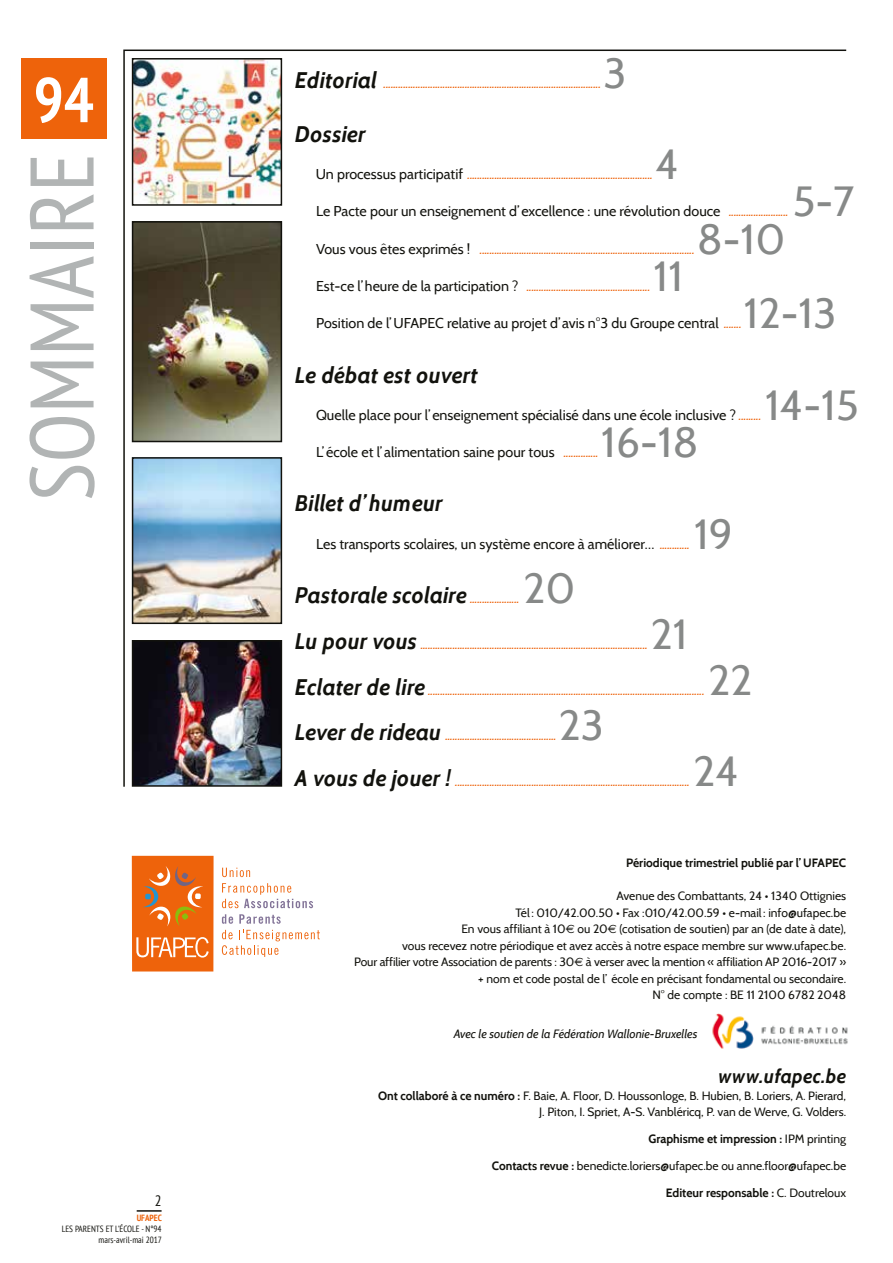
<style>
.page{position:relative;width:893px;height:1263px;background:#fff}
.page>*{position:absolute;margin:0;border:0;box-sizing:border-box;transform-origin:0 0}
.t1{font:condensed 90px "PT Sans";color:#b1b4b4}
.t2{font:700 condensed 63px "PT Sans";color:#fff}
.t3{font:42px "Cabin";color:#878988}
.t4{font:italic 700 22.5px "Cabin";color:#12120d}
.t5{font:italic 700 19.5px "Cabin";color:#12120d}
.t6{font:condensed 15px "PT Sans";color:#12120d}
.t7{font:14.25px "Cabin";color:#12120d}
.t8{font:12px/16.5px "Cabin";color:#12120d;text-align:right}
.t9{font:700 12px "Cabin";color:#12120d}
.t10{font:italic 12px "Cabin";color:#12120d}
.t11{font:italic 700 10.5px "Cabin";color:#ee630b}
.t12{font:condensed 9px/10.8px "PT Sans";color:#12120d;text-align:right}
.t13{font:700 condensed 9px "PT Sans";color:#ee630b}
.s1{font-size:22.5px;color:#12120d}
.s2{font-weight:400;font-style:normal;font-size:14.25px;color:#12120d}
.s3{font-weight:700;font-style:italic;font-size:10.5px;color:#ee630b}
.s4{font-family:"Euro Sans"}
.s5{font-weight:700}
.s6{font-weight:400}
</style>
<div class="page">
<svg style="left:123px;top:49px;width:724px;height:738px"></svg>
<hr style="left:137px;top:1210px;width:25px;height:2px;background:#12120d">
<img style="left:135px;top:61px;width:144px;height:142px">
<div style="left:132px;top:58px;width:150px;height:148px;border:2px solid #12120d"></div>
<img style="left:135px;top:224px;width:144px;height:215px">
<div style="left:132px;top:221px;width:150px;height:221px;border:2px solid #12120d"></div>
<img style="left:135px;top:460px;width:144px;height:161px">
<div style="left:132px;top:457px;width:150px;height:167px;border:2px solid #12120d"></div>
<img style="left:135px;top:643px;width:144px;height:141px">
<div style="left:132px;top:640px;width:150px;height:147px;border:2px solid #12120d"></div>
<div style="left:21px;top:58px;width:85px;height:81px;background:#ee630b"></div>
<div style="left:132px;top:856px;width:82px;height:115px;background:#ee630b"></div>
<svg style="left:136px;top:937px;width:73px;height:20px"></svg>
<svg style="left:143px;top:866px;width:60px;height:60px"></svg>
<svg style="left:222px;top:868px;width:28px;height:9px"></svg>
<svg style="left:222px;top:914px;width:11px;height:10px"></svg>
<svg style="left:239px;top:914px;width:42px;height:10px"></svg>
<svg style="left:222px;top:930px;width:98px;height:27px"></svg>
<svg style="left:222px;top:883px;width:91px;height:25px"></svg>
<img style="left:712px;top:1013px;width:136px;height:36px">
<h2 class="t2" style="left:34px;top:59px;width:62px">94</h2>
<h1 class="t1" style="left:4px;top:501px;width:349px;rotate:-90deg">SOMMAIRE</h1>
<h3 class="t6" style="left:155px;top:1191px;width:8px">2</h3>
<p class="t13" style="left:137px;top:1212px;width:27px">UFAPEC</p>
<p class="t12" style="left:62px;top:1223px;width:102px">LES PARENTS ET L’ÉCOLE - N°94 mars-avril-mai 2017</p>
<h3 class="t3" style="left:603px;top:47px;width:24px">3</h3>
<p class="t11" style="left:295px;top:78px;width:307px"><span class="s1">Editorial</span> ........................................................................................</p>
<h3 class="t4" style="left:295px;top:120px;width:72px">Dossier</h3>
<p class="t11" style="left:316px;top:169px;width:338px"><span class="s2">Un processus participatif</span> ...........................................................................</p>
<h3 class="t3" style="left:655px;top:139px;width:25px">4</h3>
<h3 class="t7" style="left:316px;top:203px;width:474px">Le Pacte pour un enseignement d’excellence : une révolution douce <span class="s3">........................</span></h3>
<h3 class="t3" style="left:793px;top:176px;width:63px">5-7</h3>
<h3 class="t3" style="left:697px;top:213px;width:90px">8-10</h3>
<p class="t11" style="left:316px;top:244px;width:380px"><span class="s2">Vous vous êtes exprimés !</span> .......................................................................................</p>
<h3 class="t3" style="left:653px;top:251px;width:31px">11</h3>
<h3 class="t7" style="left:316px;top:315px;width:427px">Position de l’UFAPEC relative au projet d’ avis n°3 du Groupe central <span class="s3">.......</span></h3>
<p class="t11" style="left:316px;top:281px;width:336px"><span class="s2">Est-ce l’heure de la participation ?</span> ..................................................</p>
<h3 class="t3" style="left:744px;top:288px;width:94px">12-13</h3>
<h3 class="t4" style="left:295px;top:361px;width:185px">Le débat est ouvert</h3>
<h3 class="t7" style="left:316px;top:406px;width:447px">Quelle place pour l’enseignement spécialisé dans une école inclusive ? <span class="s3">.........</span></h3>
<h3 class="t3" style="left:765px;top:379px;width:95px">14-15</h3>
<h3 class="t3" style="left:601px;top:417px;width:99px">16-18</h3>
<h3 class="t7" style="left:316px;top:443px;width:284px">L’école et l’ alimentation saine pour tous <span class="s3">..............</span></h3>
<h3 class="t4" style="left:295px;top:490px;width:150px">Billet d’humeur</h3>
<h3 class="t7" style="left:316px;top:535px;width:375px">Les transports scolaires, un système encore à améliorer… <span class="s3">............</span></h3>
<h3 class="t3" style="left:694px;top:508px;width:40px">19</h3>
<h3 class="t3" style="left:523px;top:562px;width:53px">20</h3>
<p class="t11" style="left:295px;top:639px;width:354px"><span class="s1">Lu pour vous</span> ............................................................................................</p>
<p class="t11" style="left:295px;top:593px;width:226px"><span class="s1">Pastorale scolaire</span> ....................</p>
<h3 class="t3" style="left:651px;top:608px;width:38px">21</h3>
<p class="t11" style="left:295px;top:684px;width:411px"><span class="s1">Eclater de lire</span> ................................................................................................................</p>
<h3 class="t3" style="left:708px;top:654px;width:46px">22</h3>
<h3 class="t3" style="left:559px;top:700px;width:46px">23</h3>
<p class="t11" style="left:295px;top:776px;width:396px"><span class="s1">A vous de jouer !</span> ...............................................................................................</p>
<p class="t11" style="left:295px;top:730px;width:263px"><span class="s1">Lever de rideau</span> .............................................</p>
<h3 class="t3" style="left:693px;top:746px;width:47px">24</h3>
<p class="t9" style="left:626px;top:856px;width:222px">Périodique trimestriel publié par l’ UFAPEC</p>
<p class="t8" style="left:354px;top:888px;width:493px">Avenue des Combattants, 24 • 1340 Ottignies<br>Tél : 010/42.00.50 • Fax :010/42.00.59 • e-mail : info@ufapec.be<br>En vous affiliant à 10<span class="s4">E</span> ou 20<span class="s4">E</span> (cotisation de soutien) par an (de date à date),<br>vous recevez notre périodique et avez accès à notre espace membre sur www.ufapec.be.<br>Pour affilier votre Association de parents : 30<span class="s4">E</span> à verser avec la mention « affiliation AP 2016-2017 » + nom et code postal de l’ école en précisant fondamental ou secondaire.<br>N° de compte : BE 11 2100 6782 2048</p>
<p class="t10" style="left:454px;top:1027px;width:245px">Avec le soutien de la Fédération Wallonie-Bruxelles</p>
<h3 class="t5" style="left:719px;top:1065px;width:129px">www.ufapec.be</h3>
<p class="t8" style="left:378px;top:1087px;width:470px"><span class="s5">Ont collaboré à ce numéro :</span> F. Baie, A. Floor, D. Houssonloge, B. Hubien, B. Loriers, A. Pierard,<br>J. Piton, I. Spriet, A-S. Vanbléricq, P. van de Werve, G. Volders.</p>
<p class="t9" style="left:648px;top:1132px;width:199px">Graphisme et impression : <span class="s6">IPM printing</span></p>
<p class="t8" style="left:492px;top:1158px;width:356px"><span class="s5">Contacts revue :</span> benedicte.loriers@ufapec.be ou anne.floor@ufapec.be</p>
<p class="t9" style="left:666px;top:1186px;width:182px">Editeur responsable : <span class="s6">C. Doutreloux</span></p>
</div>
